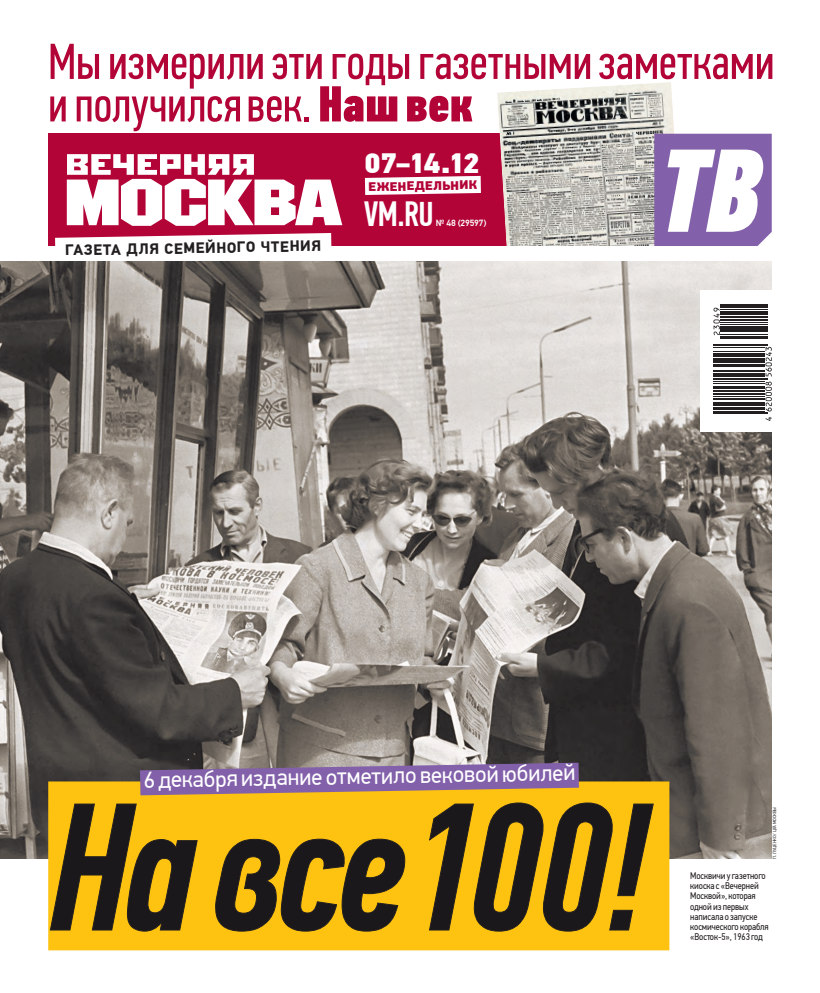
<style>
.page{position:relative;width:820px;height:993px;background:#fff}
.page>*{position:absolute;margin:0;border:0;box-sizing:border-box;transform-origin:0 0}
.t1{font:italic 500 180.8px "PF Din Text Comp Pro";letter-spacing:-.025em;color:#1a181b}
.t2{font:italic 118px "PF Din Text Comp Pro X Black";color:#fff}
.t3{font:50.5px/42.5px "PF Din Text Comp Pro";color:#b30437}
.t4{font:500 35px "PF Din Text Comp Pro";color:#fff}
.t5{font:900 28px "PF Din Text Pro";color:#fff}
.t6{font:23px "PF Din Text Pro";color:#fff}
.t7{font:700 15px "PF Din Text Pro";color:#231f20}
.t8{font:900 12.3px "PF Din Text Pro";color:#b30437}
.t9{font:9.6px/10.2px "PF Din Text Cond Pro";letter-spacing:-.01em;color:#231f20}
.t10{font:500 9px "PF Din Text Pro";letter-spacing:-.02em;color:#fff}
.t11{font:4.5px "PF Din Text Pro";color:#231f20}
.s1{font-family:"PF Din Text Comp Pro X Black"}
</style>
<div class="page">
<div style="left:48px;top:134px;width:601px;height:112px;background:#b30437"></div>
<svg style="left:67px;top:154px;width:275px;height:72px"></svg>
<svg style="left:365px;top:176px;width:115px;height:19px;background:#f7e5ea"></svg>
<svg style="left:55px;top:233px;width:276px;height:13px"></svg>
<img style="left:0;top:261px;width:771px;height:597px">
<svg style="left:700px;top:290px;width:72px;height:141px"></svg>
<hr style="left:713px;top:413px;width:54px;height:1px;background:#231f20">
<hr style="left:713px;top:412px;width:54px;height:1px;background:#231f20">
<hr style="left:713px;top:410px;width:51px;height:1px;background:#231f20">
<hr style="left:713px;top:407px;width:51px;height:3px;background:#231f20">
<hr style="left:713px;top:404px;width:51px;height:1px;background:#231f20">
<hr style="left:713px;top:401px;width:51px;height:2px;background:#231f20">
<hr style="left:713px;top:398px;width:51px;height:1px;background:#231f20">
<hr style="left:713px;top:396px;width:51px;height:1px;background:#231f20">
<hr style="left:713px;top:393px;width:51px;height:1px;background:#231f20">
<hr style="left:713px;top:391px;width:51px;height:1px;background:#231f20">
<hr style="left:713px;top:390px;width:51px;height:1px;background:#231f20">
<hr style="left:713px;top:386px;width:51px;height:2px;background:#231f20">
<hr style="left:713px;top:383px;width:51px;height:1px;background:#231f20">
<hr style="left:713px;top:381px;width:51px;height:1px;background:#231f20">
<hr style="left:713px;top:379px;width:54px;height:1px;background:#231f20">
<hr style="left:713px;top:378px;width:54px;height:1px;background:#231f20">
<hr style="left:713px;top:376px;width:51px;height:1px;background:#231f20">
<hr style="left:713px;top:373px;width:51px;height:2px;background:#231f20">
<hr style="left:713px;top:371px;width:51px;height:1px;background:#231f20">
<hr style="left:713px;top:370px;width:51px;height:1px;background:#231f20">
<hr style="left:713px;top:364px;width:51px;height:3px;background:#231f20">
<hr style="left:713px;top:362px;width:51px;height:1px;background:#231f20">
<hr style="left:713px;top:360px;width:51px;height:1px;background:#231f20">
<hr style="left:713px;top:358px;width:51px;height:1px;background:#231f20">
<hr style="left:713px;top:356px;width:51px;height:1px;background:#231f20">
<hr style="left:713px;top:353px;width:51px;height:2px;background:#231f20">
<svg style="left:765px;top:347px;width:6px;height:73px"></svg>
<hr style="left:713px;top:350px;width:51px;height:1px;background:#231f20">
<hr style="left:713px;top:347px;width:51px;height:1px;background:#231f20">
<hr style="left:713px;top:345px;width:54px;height:1px;background:#231f20">
<hr style="left:713px;top:344px;width:54px;height:1px;background:#231f20">
<hr style="left:720px;top:338px;width:47px;height:1px;background:#231f20">
<hr style="left:720px;top:336px;width:47px;height:1px;background:#231f20">
<hr style="left:720px;top:333px;width:47px;height:1px;background:#231f20">
<hr style="left:720px;top:330px;width:47px;height:2px;background:#231f20">
<hr style="left:720px;top:329px;width:47px;height:1px;background:#231f20">
<hr style="left:720px;top:325px;width:47px;height:3px;background:#231f20">
<hr style="left:720px;top:324px;width:47px;height:1px;background:#231f20">
<hr style="left:720px;top:322px;width:47px;height:1px;background:#231f20">
<hr style="left:720px;top:319px;width:47px;height:1px;background:#231f20">
<hr style="left:720px;top:317px;width:47px;height:1px;background:#231f20">
<hr style="left:720px;top:316px;width:47px;height:1px;background:#231f20">
<hr style="left:720px;top:312px;width:47px;height:2px;background:#231f20">
<hr style="left:720px;top:310px;width:47px;height:1px;background:#231f20">
<hr style="left:720px;top:309px;width:47px;height:1px;background:#231f20">
<svg style="left:713px;top:307px;width:6px;height:28px"></svg>
<hr style="left:720px;top:307px;width:47px;height:1px;background:#231f20">
<hr style="left:720px;top:304px;width:47px;height:2px;background:#231f20">
<div style="left:48px;top:781px;width:621px;height:169px;background:#fec210"></div>
<img style="left:496px;top:82px;width:185px;height:164px">
<div style="left:654px;top:134px;width:117px;height:112px;background:#8361aa"></div>
<svg style="left:115px;top:749px;width:489px;height:47px;background:#8b717e"></svg>
<h3 class="t3" style="left:48px;top:45px;width:728px">Мыизмерилиэтигодыгазетнымизаметками иполучилсявек. <span class="s1">Нашвек</span></h3>
<h3 class="t7" style="left:65px;top:244px;width:257px;rotate:-1deg">ГАЗЕТА ДЛЯ СЕМЕЙНОГО ЧТЕНИЯ</h3>
<h3 class="t5" style="left:364px;top:152px;width:117px">07–14.12</h3>
<h3 class="t4" style="left:364px;top:199px;width:71px">VM.RU</h3>
<p class="t8" style="left:368px;top:182px;width:110px;rotate:-1deg">ЕЖЕНЕДЕЛЬНИК</p>
<p class="t10" style="left:436px;top:219px;width:52px">№ 48 (29597)</p>
<h2 class="t2" style="left:659px;top:143px;width:104px">ТВ</h2>
<h3 class="t6" style="left:143px;top:770px;width:433px;rotate:-1deg">6 декабря издание отметило вековойюбилей</h3>
<h1 class="t1" style="left:48px;top:794px;width:602px">На все100!</h1>
<p class="t11" style="left:772px;top:858px;width:53px;rotate:-90deg">П. ЛУЦЕНКО / ЦГА МОСКВЫ</p>
<p class="t9" style="left:690px;top:871px;width:80px">Москвичи угазетного киоска с «Вечерней<br>Москвой», которая одной из первых написала о запуске космического корабля «Восток-5», 1963 год</p>
</div>
